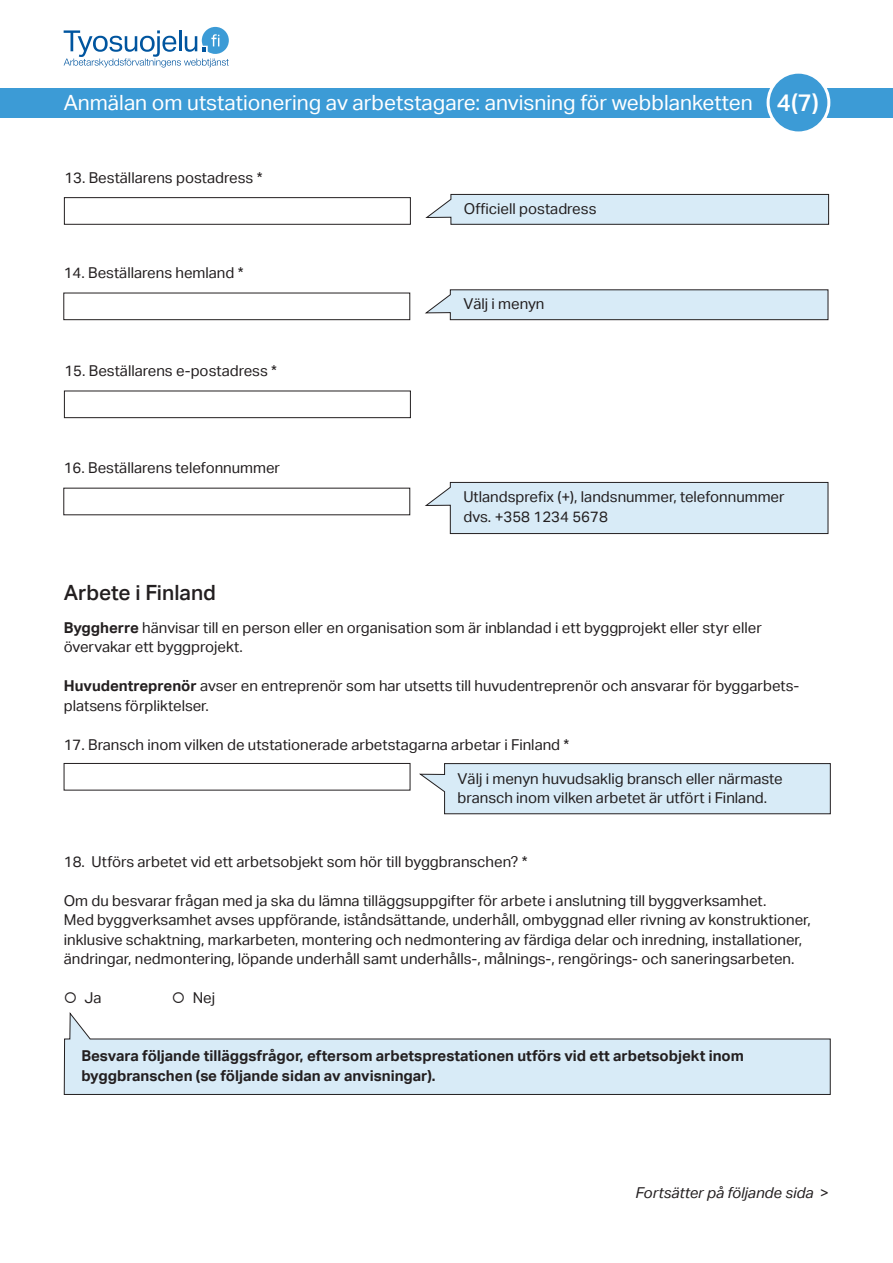
<style>
.page{position:relative;width:893px;height:1263px;background:#fff}
.page>*{position:absolute;margin:0;border:0;box-sizing:border-box;transform-origin:0 0}
.Ylänumero{font:500 24px "Aktiv Grotesk";color:#fff}
.Ylävinjetti{font:21px "Aktiv Grotesk";color:#fff}
.Väliotsikko{font:500 21px "Aktiv Grotesk";color:#231f20}
.Alkuleipis{font:15px/19.5px "Aktiv Grotesk";color:#231f20}
.Alkuleipis-2{font:700 15px/19.5px "Aktiv Grotesk";color:#231f20}
.Alkuleipis-3{font:italic 15px "Aktiv Grotesk";color:#231f20}
.s1{font-weight:700}
.s2{font-style:normal}
</style>
<div class="page">
<div style="left:0;top:88px;width:893px;height:30px;background:#3c9bd6"></div>
<div style="left:768px;top:72px;width:61px;height:61px;background:#3c9bd6;border-radius:50%"></div>
<div style="left:767px;top:71px;width:63px;height:63px;border:3px solid #fff;border-radius:50%"></div>
<div style="left:64px;top:197px;width:347px;height:27px;border:1px solid #231f20"></div>
<svg style="left:426px;top:194px;width:403px;height:31px;background:#cddee9"></svg>
<div style="left:64px;top:391px;width:347px;height:27px;border:1px solid #231f20"></div>
<svg style="left:425px;top:482px;width:403px;height:52px;background:#d2e3ee"></svg>
<div style="left:64px;top:763px;width:346px;height:27px;border:1px solid #231f20"></div>
<svg style="left:419px;top:763px;width:412px;height:51px;background:#d3e4ef"></svg>
<svg style="left:64px;top:27px;width:165px;height:40px"></svg>
<div style="left:64px;top:293px;width:346px;height:27px;border:1px solid #231f20"></div>
<svg style="left:425px;top:289px;width:403px;height:31px;background:#cedfea"></svg>
<svg style="left:64px;top:1012px;width:766px;height:83px"></svg>
<p class="Ylävinjetti" style="left:64px;top:91px;width:690px">Anmälan om utstationering av arbetstagare: anvisning för webblanketten</p>
<p class="Ylänumero" style="left:777px;top:88px;width:43px">4(7)</p>
<p class="Alkuleipis" style="left:64px;top:168px;width:200px">13. Beställarens postadress *</p>
<p class="Alkuleipis" style="left:64px;top:263px;width:181px">14. Beställarens hemland *</p>
<p class="Alkuleipis" style="left:64px;top:361px;width:214px">15. Beställarens e-postadress *</p>
<p class="Alkuleipis" style="left:64px;top:459px;width:218px">16. Beställarens telefonnummer</p>
<p class="Alkuleipis" style="left:464px;top:199px;width:134px">Officiell postadress</p>
<p class="Alkuleipis" style="left:463px;top:294px;width:83px">Välj i menyn</p>
<p class="Alkuleipis" style="left:463px;top:487px;width:323px">Utlandsprefix (+), landsnummer, telefonnummer</p>
<p class="Alkuleipis" style="left:463px;top:507px;width:146px">dvs. +358 1234 5678</p>
<p class="Väliotsikko" style="left:64px;top:580px;width:154px">Arbete i Finland</p>
<p class="Alkuleipis" style="left:64px;top:618px;width:699px"><span class="s1">Byggherre</span> hänvisar till en person eller en organisation som är inblandad i ett byggprojekt eller styr eller övervakar ett byggprojekt.</p>
<p class="Alkuleipis" style="left:64px;top:676px;width:737px"><span class="s1">Huvudentreprenör</span> avser en entreprenör som har utsetts till huvudentreprenör och ansvarar för byggarbets&shy;platsens förpliktelser.</p>
<p class="Alkuleipis" style="left:64px;top:735px;width:507px">17. Bransch inom vilken de utstationerade arbetstagarna arbetar i Finland *</p>
<p class="Alkuleipis" style="left:458px;top:769px;width:327px">Välj i menyn huvudsaklig bransch eller närmaste bransch inom vilken arbetet är utfört i Finland.</p>
<p class="Alkuleipis" style="left:64px;top:852px;width:465px">18. Utförs arbetet vid ett arbetsobjekt som hör till byggbranschen? *</p>
<p class="Alkuleipis" style="left:64px;top:891px;width:749px">Om du besvarar frågan med ja ska du lämna tilläggsuppgifter för arbete i anslutning till byggverksamhet.<br>Med byggverksamhet avses uppförande, iståndsättande, underhåll, ombyggnad eller rivning av konstruktioner, inklusive schaktning, markarbeten, montering och nedmontering av färdiga delar och inredning, installationer, ändringar, nedmontering, löpande underhåll samt underhålls-, målnings-, rengörings- och saneringsarbeten.</p>
<p class="Alkuleipis" style="left:64px;top:988px;width:39px">○ Ja</p>
<p class="Alkuleipis" style="left:172px;top:988px;width:45px">○ Nej</p>
<p class="Alkuleipis-2" style="left:81px;top:1046px;width:664px">Besvara följande tilläggsfrågor, eftersom arbetsprestationen utförs vid ett arbetsobjekt inom byggbranschen (se följande sidan av anvisningar).</p>
<p class="Alkuleipis-3" style="left:635px;top:1184px;width:195px">Fortsätter på följande sida <span class="s2">&gt;</span></p>
</div>
